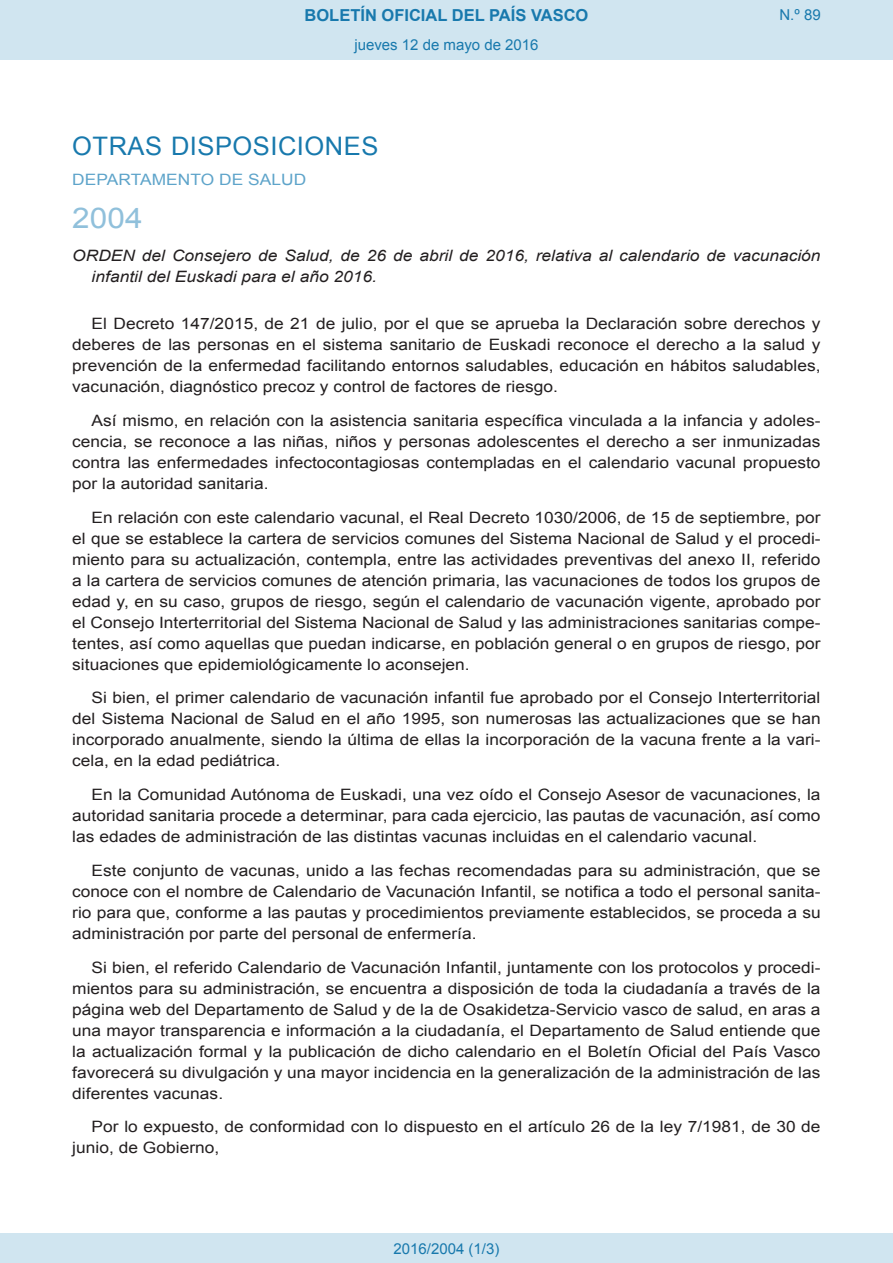
<style>
.page{position:relative;width:893px;height:1263px;background:#fff}
.page>*{position:absolute;margin:0;border:0;box-sizing:border-box;transform-origin:0 0}
.BOPVOrden{font:28.5px "Arial";color:#90c0db;scale:1.11 1}
.BOPVSeccion{font:25.5px "Arial";letter-spacing:.02em;color:#1879ad}
.t1{font:700 16.5px "Arial";color:#1879ad}
.BOPVDetalle{font:15.6px/21px "Arial";color:#231f20;text-align:justify;scale:1.11 1}
.BOPVTitulo{font:italic 15.6px/21px "Arial";color:#231f20;scale:1.11 1}
.BOPVOrganismo{font:15.6px "Arial";letter-spacing:.005em;color:#5ea4ca;scale:1.11 1}
.Paginacion_Centro{font:15px "Arial";color:#1879ad}
</style>
<div class="page">
<div style="left:0;top:0;width:893px;height:60px;background:#d0e5f0"></div>
<div style="left:0;top:1233px;width:893px;height:30px;background:#d0e5f0"></div>
<p class="t1" style="left:305px;top:4px;width:285px">BOLETÍN OFICIAL DEL PAÍS VASCO</p>
<p class="Paginacion_Centro" style="left:354px;top:35px;width:186px">jueves 12 de mayo de 2016</p>
<p class="Paginacion_Centro" style="left:779px;top:5px;width:43px">N.º 89</p>
<p class="BOPVSeccion" style="left:72px;top:129px;width:308px">OTRAS DISPOSICIONES</p>
<p class="BOPVOrganismo" style="left:72px;top:169px;width:212px">DEPARTAMENTO DE SALUD</p>
<p class="BOPVOrden" style="left:72px;top:199px;width:65px">2004</p>
<p class="BOPVTitulo" style="left:92px;top:246px;width:658px;text-indent:-19px">ORDEN del Consejero de Salud, de 26 de abril de 2016, relativa al calendario de vacunación infantil del Euskadi para el año 2016.</p>
<p class="BOPVDetalle" style="left:72px;top:313px;width:676px;text-indent:19px">El Decreto 147/2015, de 21 de julio, por el que se aprueba la Declaración sobre derechos y deberes de las personas en el sistema sanitario de Euskadi reconoce el derecho a la salud y prevención de la enfermedad facilitando entornos saludables, educación en hábitos saludables, vacunación, diagnóstico precoz y control de factores de riesgo.</p>
<p class="BOPVDetalle" style="left:72px;top:410px;width:676px;text-indent:19px">Así mismo, en relación con la asistencia sanitaria específica vinculada a la infancia y adoles&shy;cencia, se reconoce a las niñas, niños y personas adolescentes el derecho a ser inmunizadas contra las enfermedades infectocontagiosas contempladas en el calendario vacunal propuesto por la autoridad sanitaria.</p>
<p class="BOPVDetalle" style="left:72px;top:507px;width:676px;text-indent:19px">En relación con este calendario vacunal, el Real Decreto 1030/2006, de 15 de septiembre, por el que se establece la cartera de servicios comunes del Sistema Nacional de Salud y el procedi&shy;miento para su actualización, contempla, entre las actividades preventivas del anexo II, referido a la cartera de servicios comunes de atención primaria, las vacunaciones de todos los grupos de edad y, en su caso, grupos de riesgo, según el calendario de vacunación vigente, aprobado por el Consejo Interterritorial del Sistema Nacional de Salud y las administraciones sanitarias compe&shy;tentes, así como aquellas que puedan indicarse, en población general o en grupos de riesgo, por situaciones que epidemiológicamente lo aconsejen.</p>
<p class="BOPVDetalle" style="left:72px;top:687px;width:676px;text-indent:19px">Si bien, el primer calendario de vacunación infantil fue aprobado por el Consejo Interterritorial del Sistema Nacional de Salud en el año 1995, son numerosas las actualizaciones que se han incorporado anualmente, siendo la última de ellas la incorporación de la vacuna frente a la vari&shy;cela, en la edad pediátrica.</p>
<p class="BOPVDetalle" style="left:72px;top:784px;width:676px;text-indent:19px">En la Comunidad Autónoma de Euskadi, una vez oído el Consejo Asesor de vacunaciones, la autoridad sanitaria procede a determinar, para cada ejercicio, las pautas de vacunación, así como las edades de administración de las distintas vacunas incluidas en el calendario vacunal.</p>
<p class="BOPVDetalle" style="left:72px;top:860px;width:676px;text-indent:19px">Este conjunto de vacunas, unido a las fechas recomendadas para su administración, que se conoce con el nombre de Calendario de Vacunación Infantil, se notifica a todo el personal sanita&shy;rio para que, conforme a las pautas y procedimientos previamente establecidos, se proceda a su administración por parte del personal de enfermería.</p>
<p class="BOPVDetalle" style="left:72px;top:957px;width:676px;text-indent:19px">Si bien, el referido Calendario de Vacunación Infantil, juntamente con los protocolos y procedi&shy;mientos para su administración, se encuentra a disposición de toda la ciudadanía a través de la página web del Departamento de Salud y de la de Osakidetza-Servicio vasco de salud, en aras a una mayor transparencia e información a la ciudadanía, el Departamento de Salud entiende que la actualización formal y la publicación de dicho calendario en el Boletín Oficial del País Vasco favorecerá su divulgación y una mayor incidencia en la generalización de la administración de las diferentes vacunas.</p>
<p class="BOPVDetalle" style="left:72px;top:1116px;width:676px;text-indent:19px">Por lo expuesto, de conformidad con lo dispuesto en el artículo 26 de la ley 7/1981, de 30 de junio, de Gobierno,</p>
<p class="Paginacion_Centro" style="left:393px;top:1238px;width:107px">2016/2004 (1/3)</p>
</div>
